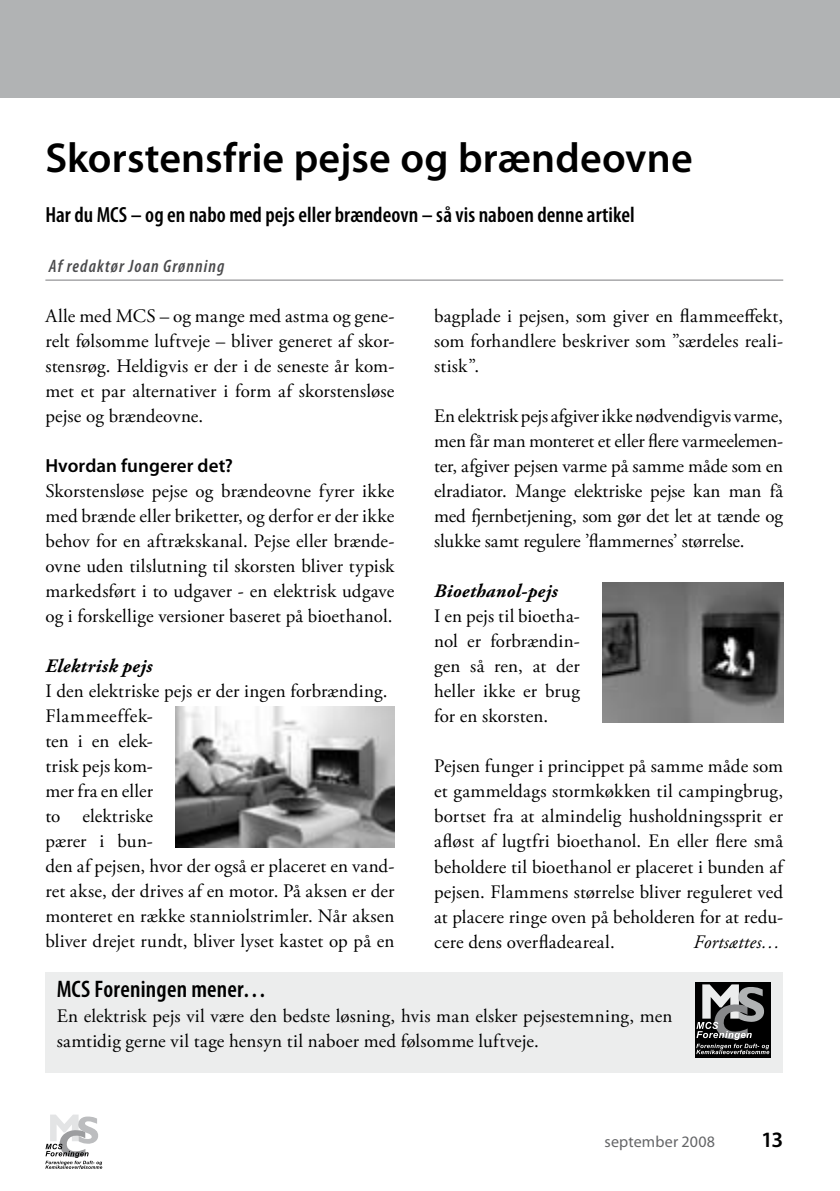
<style>
.page{position:relative;width:840px;height:1191px;background:#fff}
.page>*{position:absolute;margin:0;border:0;box-sizing:border-box;transform-origin:0 0}
.t1{font:600 42px "Myriad Pro";letter-spacing:.005em;color:#000}
.t2{font:600 condensed 24px "Myriad Pro";letter-spacing:.01em;color:#000}
.t3{font:600 condensed 22px "Myriad Pro";letter-spacing:.005em;color:#000}
.t4{font:600 22px "Myriad Pro";color:#000}
.t5{font:19px/25px "Adobe Garamond Pro";letter-spacing:.005em;color:#000;text-align:justify}
.t6{font:italic 700 19px "Adobe Garamond Pro";letter-spacing:.02em;color:#000}
.t7{font:600 19px "Myriad Pro";letter-spacing:.005em;color:#000}
.t8{font:italic 19px "Adobe Garamond Pro";letter-spacing:.01em;color:#000}
.t9{font:italic 600 condensed 18px "Myriad Pro";letter-spacing:.06em;color:#4b4b4d}
.t10{font:16px "Myriad Pro";letter-spacing:.01em;color:#646567}
</style>
<div class="page">
<svg style="left:45px;top:1114px;width:57px;height:55px"></svg>
<hr style="left:45px;top:280px;width:737px;height:1px;background:#7b7c7e">
<div style="left:0;top:0;width:839px;height:97px;background:#b1b3b4"></div>
<img style="left:602px;top:582px;width:180px;height:140px">
<img style="left:176px;top:706px;width:218px;height:141px">
<div style="left:45px;top:972px;width:737px;height:100px;background:#eceded"></div>
<div style="left:694px;top:981px;width:76px;height:76px;background:#000"></div>
<svg style="left:696px;top:984px;width:72px;height:70px"></svg>
<h1 class="t1" style="left:45px;top:131px;width:648px">Skorstensfrie pejse og brændeovne</h1>
<p class="t3" style="left:45px;top:201px;width:590px">Har du MCS – og en nabo med pejs eller brændeovn – så vis naboen denne artikel</p>
<p class="t9" style="left:49px;top:255px;width:177px">Af redaktør Joan Grønning</p>
<p class="t5" style="left:45px;top:304px;width:350px">Alle med MCS – og mange med astma og gene&shy;relt følsomme luftveje – bliver generet af skor&shy;stensrøg. Heldigvis er der i de seneste år kom&shy;met et par alternativer i form af skorstensløse pejse og brændeovne.</p>
<p class="t7" style="left:45px;top:454px;width:189px">Hvordan fungerer det?</p>
<p class="t5" style="left:45px;top:479px;width:350px">Skorstensløse pejse og brændeovne fyrer ikke med brænde eller briketter, og derfor er der ikke behov for en aftrækskanal. Pejse eller brænde&shy;ovne uden tilslutning til skorsten bliver typisk markedsført i to udgaver - en elektrisk udgave og i forskellige versioner baseret på bioethanol.</p>
<p class="t6" style="left:45px;top:655px;width:108px">Elektrisk pejs</p>
<p class="t5" style="left:45px;top:679px;width:350px;text-align:left">I den elektriske pejs er der ingen forbrænding.<br>Flammeeffek-<br>ten i en elek-<br>trisk pejs kom-<br>mer fra en eller<br>to elektriske<br>pærer i bun-<br>den af pejsen, hvor der også er placeret en vand&shy;ret akse, der drives af en motor. På aksen er der monteret en række stanniolstrimler. Når aksen bliver drejet rundt, bliver lyset kastet op på en</p>
<p class="t5" style="left:434px;top:304px;width:350px">bagplade i pejsen, som giver en flammeeffekt, som forhandlere beskriver som ”særdeles reali&shy;stisk”.</p>
<p class="t5" style="left:434px;top:404px;width:350px">En elektrisk pejs afgiver ikke nødvendigvis varme, men får man monteret et eller flere varmeelemen&shy;ter, afgiver pejsen varme på samme måde som en elradiator. Mange elektriske pejse kan man få med fjernbetjening, som gør det let at tænde og slukke samt regulere ’flammernes’ størrelse.</p>
<p class="t6" style="left:434px;top:580px;width:125px">Bioethanol-pejs</p>
<p class="t5" style="left:434px;top:604px;width:147px">I en pejs til bioetha&shy;nol er forbrændin&shy;gen så ren, at der heller ikke er brug for en skorsten.</p>
<p class="t5" style="left:434px;top:754px;width:350px">Pejsen funger i princippet på samme måde som et gammeldags stormkøkken til campingbrug, bortset fra at almindelig husholdningssprit er afløst af lugtfri bioethanol. En eller flere små beholdere til bioethanol er placeret i bunden af pejsen. Flammens størrelse bliver reguleret ved at placere ringe oven på beholderen for at redu&shy;cere dens overfladeareal.</p>
<p class="t8" style="left:693px;top:930px;width:88px">Fortsættes…</p>
<p class="t2" style="left:57px;top:974px;width:211px">MCS Foreningen mener…</p>
<p class="t5" style="left:57px;top:1004px;width:616px">En elektrisk pejs vil være den bedste løsning, hvis man elsker pejsestemning, men samtidig gerne vil tage hensyn til naboer med følsomme luftveje.</p>
<p class="t10" style="left:604px;top:1132px;width:112px">september 2008</p>
<p class="t4" style="left:760px;top:1126px;width:24px">13</p>
</div>
